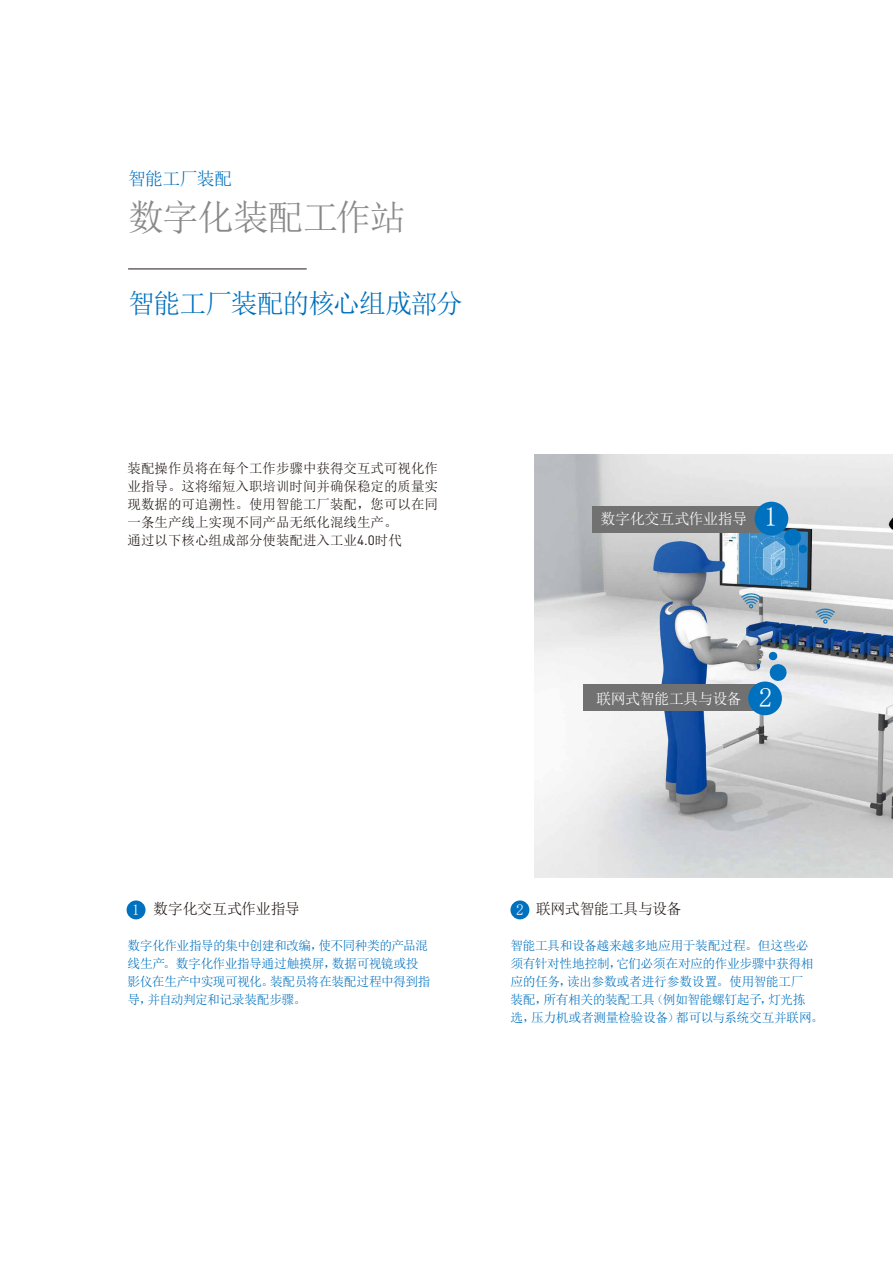
<style>
.page{position:relative;width:893px;height:1263px;background:#fff}
.page>*{position:absolute;margin:0;border:0;box-sizing:border-box;transform-origin:0 0}
.t1{font:36px "Sim Sun";letter-spacing:-.04em;color:#898989}
.t2{font:27px "Sim Sun";letter-spacing:-.05em;color:#0071be}
.t3{font:27px "Sim Sun";color:#fff}
.t4{font:18px "Sim Sun";letter-spacing:-.04em;color:#0071be}
.t5{font:15.15px "Sim Sun";color:#fff}
.t6{font:15px "Sim Sun";letter-spacing:-.03em;color:#fff}
.t7{font:15px "Sim Sun";letter-spacing:-.03em;color:#221815}
.t8{font:13.5px/18px "Sim Sun";color:#221815}
.t9{font:12.75px/18px "Sim Sun";letter-spacing:-.035em;color:#0071be}
.s1{font-family:"DINOT"}
.s2{font-size:27px}
</style>
<div class="page">
<div style="left:510px;top:900px;width:19px;height:19px;background:#0071be;border-radius:50%"></div>
<div style="left:127px;top:900px;width:19px;height:19px;background:#0071be;border-radius:50%"></div>
<hr style="left:128px;top:269px;width:179px;height:1px;background:#221815">
<img style="left:535px;top:455px;width:358px;height:423px">
<div style="left:592px;top:506px;width:175px;height:27px;background:#727171"></div>
<div style="left:583px;top:684px;width:176px;height:27px;background:#727171"></div>
<div style="left:748px;top:681px;width:34px;height:34px;background:#0071be;border-radius:50%"></div>
<svg style="left:768px;top:651px;width:20px;height:31px"></svg>
<div style="left:755px;top:502px;width:33px;height:33px;background:#0071be;border-radius:50%"></div>
<svg style="left:783px;top:528px;width:24px;height:25px"></svg>
<h3 class="t4" style="left:128px;top:169px;width:106px">智能工厂装配</h3>
<h1 class="t1" style="left:128px;top:199px;width:279px">数字化装配工作站</h1>
<h2 class="t2" style="left:128px;top:290px;width:336px">智能工厂装配的核心组成部分</h2>
<p class="t8" style="left:128px;top:459px;width:312px">装配操作员将在每个工作步骤中获得交互式可视化作业指导。这将缩短入职培训时间并确保稳定的质量实现数据的可追溯性。使用智能工厂装配，您可以在同一条生产线上实现不同产品无纸化混线生产。<br>通过以下核心组成部分使装配进入工业<span class="s1">4.0</span>时代</p>
<p class="t6" style="left:600px;top:511px;width:148px">数字化交互式作业指导</p>
<h2 class="t3" style="left:764px;top:503px;width:15px">1</h2>
<p class="t6" style="left:596px;top:691px;width:178px">联网式智能工具与设备 <span class="s2">2</span></p>
<p class="t7" style="left:153px;top:901px;width:148px">数字化交互式作业指导</p>
<p class="t9" style="left:128px;top:936px;width:304px">数字化作业指导的集中创建和改编，使不同种类的产品混线生产。数字化作业指导通过触摸屏，数据可视镜或投影仪在生产中实现可视化。装配员将在装配过程中得到指导，并自动判定和记录装配步骤。</p>
<p class="t7" style="left:536px;top:901px;width:147px">联网式智能工具与设备</p>
<p class="t9" style="left:510px;top:936px;width:315px">智能工具和设备越来越多地应用于装配过程。但这些必须有针对性地控制，它们必须在对应的作业步骤中获得相应的任务，读出参数或者进行参数设置。使用智能工厂<br>装配，所有相关的装配工具（例如智能螺钉起子，灯光拣<br>选，压力机或者测量检验设备）都可以与系统交互并联网。</p>
<p class="t5" style="left:132px;top:902px;width:9px">1</p>
<p class="t5" style="left:516px;top:902px;width:9px">2</p>
</div>
